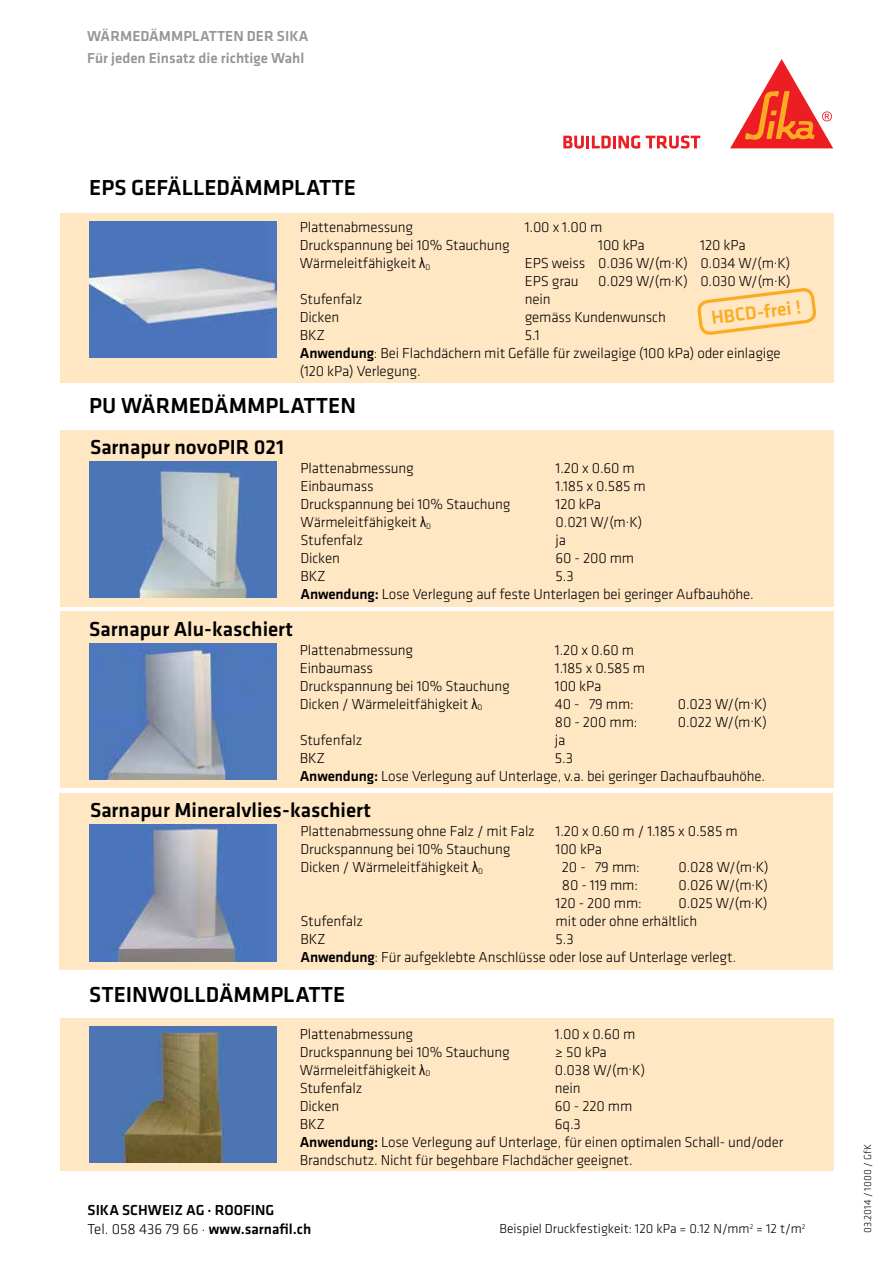
<style>
.page{position:relative;width:893px;height:1263px;background:#fff}
.page>*{position:absolute;margin:0;border:0;box-sizing:border-box;transform-origin:0 0}
.t1{font:500 22.5px "Klavika";color:#000}
.t2{font:500 21px "Klavika";color:#000}
.t3{font:500 19.5px "Klavika";color:#fbac23}
.t4{font:300 15px/18px "Klavika";letter-spacing:-.01em;color:#000}
.t5{font:500 15px/22.2px "Klavika";color:#939598}
.t6{font:500 15px/18.8px "Klavika";color:#000}
.t7{font:300 13.5px "Klavika";color:#000}
.t8{font:300 10.5px "Klavika";color:#000}
.s1{font-family:"Arial Narrow";font-weight:400}
.s2{font-weight:500}
.s3{font-weight:300}
</style>
<div class="page">
<div style="left:60px;top:213px;width:773px;height:170px;background:#ffe7c4"></div>
<div style="left:60px;top:430px;width:774px;height:176px;background:#ffe7c4"></div>
<div style="left:60px;top:612px;width:773px;height:176px;background:#ffe7c4"></div>
<img style="left:89px;top:222px;width:187px;height:136px">
<img style="left:89px;top:462px;width:187px;height:136px">
<img style="left:89px;top:643px;width:187px;height:136px">
<div style="left:59px;top:793px;width:774px;height:176px;background:#ffe7c4"></div>
<img style="left:89px;top:825px;width:187px;height:136px">
<div style="left:60px;top:1017px;width:773px;height:153px;background:#ffe7c4"></div>
<img style="left:89px;top:1026px;width:187px;height:136px">
<svg style="left:563px;top:135px;width:77px;height:14px"></svg>
<svg style="left:646px;top:135px;width:54px;height:14px"></svg>
<svg style="left:730px;top:59px;width:103px;height:89px"></svg>
<svg style="left:698px;top:289px;width:118px;height:46px"></svg>
<p class="t5" style="left:87px;top:25px;width:223px">Wärmedämmplatten der Sika<br>Für jeden Einsatz die richtige Wahl</p>
<h1 class="t1" style="left:89px;top:173px;width:268px">EPS Gefälledämmplatte</h1>
<p class="t4" style="left:300px;top:218px;width:115px">Plattenabmessung</p>
<p class="t4" style="left:525px;top:218px;width:79px">1.00 x 1.00 m</p>
<p class="t4" style="left:300px;top:236px;width:212px">Druckspannung bei 10% Stauchung</p>
<p class="t4" style="left:598px;top:236px;width:48px">100 kPa</p>
<p class="t4" style="left:700px;top:236px;width:47px">120 kPa</p>
<p class="t4" style="left:300px;top:254px;width:132px">Wärmeleitfähigkeit <span class="s1">λ</span><sub>D</sub></p>
<p class="t4" style="left:525px;top:254px;width:267px">EPS weiss 0.036 W/(m.K) 0.034 W/(m.K)<br>EPS grau</p>
<p class="t4" style="left:598px;top:272px;width:194px">0.029 W/(m.K) 0.030 W/(m.K)</p>
<p class="t4" style="left:300px;top:290px;width:64px">Stufenfalz</p>
<p class="t4" style="left:525px;top:290px;width:27px">nein</p>
<p class="t4" style="left:300px;top:308px;width:41px">Dicken</p>
<p class="t4" style="left:525px;top:308px;width:142px">gemäss Kundenwunsch</p>
<p class="t4" style="left:300px;top:326px;width:27px">BKZ</p>
<h3 class="t3" style="left:710px;top:305px;width:92px;rotate:-7deg">HBCD -frei !</h3>
<p class="t4" style="left:300px;top:326px;width:482px;text-indent:225px">5.1<br><span class="s2">Anwendung</span>: Bei Flachdächern mit Gefälle für zweilagige (100 kPa) oder einlagige (120 kPa) Verlegung.</p>
<h1 class="t1" style="left:89px;top:390px;width:268px">PU Wärmedämmplatten</h1>
<h2 class="t2" style="left:90px;top:433px;width:139px">Sarnapur novoPIR</h2>
<h2 class="t2" style="left:254px;top:433px;width:32px">021</h2>
<h2 class="t2" style="left:89px;top:615px;width:205px">Sarnapur Alu-kaschiert</h2>
<p class="t4" style="left:300px;top:459px;width:115px">Plattenabmessung</p>
<p class="t4" style="left:556px;top:459px;width:81px">1.20 x 0.60 m</p>
<p class="t4" style="left:300px;top:477px;width:75px">Einbaumass</p>
<p class="t4" style="left:556px;top:477px;width:92px">1.185 x 0.585 m</p>
<p class="t4" style="left:300px;top:495px;width:212px">Druckspannung bei 10% Stauchung</p>
<p class="t4" style="left:556px;top:495px;width:47px">120 kPa</p>
<p class="t4" style="left:300px;top:513px;width:132px">Wärmeleitfähigkeit <span class="s1">λ</span><sub>D</sub></p>
<p class="t4" style="left:556px;top:513px;width:88px">0.021 W/(m.K)</p>
<p class="t4" style="left:300px;top:531px;width:64px">Stufenfalz</p>
<p class="t4" style="left:556px;top:531px;width:12px">ja</p>
<p class="t4" style="left:300px;top:549px;width:41px">Dicken</p>
<p class="t4" style="left:556px;top:549px;width:80px">60 - 200 mm</p>
<p class="t4" style="left:300px;top:567px;width:27px">BKZ</p>
<p class="t4" style="left:300px;top:567px;width:455px;text-indent:255px">5.3<br><span class="s2">Anwendung:</span> Lose Verlegung auf feste Unterlagen bei geringer Aufbauhöhe.</p>
<p class="t4" style="left:300px;top:640px;width:115px">Plattenabmessung</p>
<p class="t4" style="left:555px;top:640px;width:81px">1.20 x 0.60 m</p>
<p class="t4" style="left:300px;top:658px;width:75px">Einbaumass</p>
<p class="t4" style="left:555px;top:658px;width:92px">1.185 x 0.585 m</p>
<p class="t4" style="left:300px;top:676px;width:212px">Druckspannung bei 10% Stauchung</p>
<p class="t4" style="left:555px;top:676px;width:48px">100 kPa</p>
<p class="t4" style="left:300px;top:694px;width:184px">Dicken / Wärmeleitfähigkeit <span class="s1">λ</span><sub>D</sub></p>
<p class="t4" style="left:555px;top:694px;width:80px">40 - 79 mm:</p>
<p class="t4" style="left:678px;top:694px;width:91px">0.023 W/(m.K)</p>
<p class="t4" style="left:555px;top:712px;width:84px">80 - 200 mm:</p>
<p class="t4" style="left:678px;top:712px;width:91px">0.022 W/(m.K)</p>
<p class="t4" style="left:300px;top:730px;width:64px">Stufenfalz</p>
<p class="t4" style="left:555px;top:730px;width:12px">ja</p>
<p class="t4" style="left:300px;top:748px;width:27px">BKZ</p>
<p class="t4" style="left:300px;top:748px;width:467px;text-indent:255px">5.3<br><span class="s2">Anwendung:</span> Lose Verlegung auf Unterlage, v.a. bei geringer Dachaufbauhöhe.</p>
<h2 class="t2" style="left:90px;top:796px;width:282px">Sarnapur Mineralvlies-kaschiert</h2>
<p class="t4" style="left:300px;top:822px;width:236px">Plattenabmessung ohne Falz / mit Falz</p>
<p class="t4" style="left:556px;top:822px;width:184px">1.20 x 0.60 m / 1.185 x 0.585 m</p>
<p class="t4" style="left:300px;top:840px;width:212px">Druckspannung bei 10% Stauchung</p>
<p class="t4" style="left:556px;top:840px;width:48px">100 kPa</p>
<p class="t4" style="left:300px;top:858px;width:184px">Dicken / Wärmeleitfähigkeit <span class="s1">λ</span><sub>D</sub></p>
<p class="t4" style="left:562px;top:858px;width:79px">20 - 79 mm:</p>
<p class="t4" style="left:678px;top:858px;width:92px">0.028 W/(m.K)</p>
<p class="t4" style="left:562px;top:876px;width:78px">80 - 119 mm:</p>
<p class="t4" style="left:678px;top:876px;width:91px">0.026 W/(m.K)</p>
<p class="t4" style="left:556px;top:894px;width:88px">120 - 200 mm:</p>
<p class="t4" style="left:678px;top:894px;width:91px">0.025 W/(m.K)</p>
<p class="t4" style="left:300px;top:912px;width:64px">Stufenfalz</p>
<p class="t4" style="left:556px;top:912px;width:143px">mit oder ohne erhältlich</p>
<p class="t4" style="left:300px;top:930px;width:27px">BKZ</p>
<p class="t4" style="left:300px;top:930px;width:437px;text-indent:255px">5.3<br><span class="s2">Anwendung</span>: Für aufgeklebte Anschlüsse oder lose auf Unterlage verlegt.</p>
<h1 class="t1" style="left:89px;top:979px;width:257px">Steinwo lldämmplatte</h1>
<p class="t4" style="left:300px;top:1024px;width:115px">Plattenabmessung</p>
<p class="t4" style="left:555px;top:1024px;width:82px">1.00 x 0.60 m</p>
<p class="t4" style="left:300px;top:1042px;width:212px">Druckspannung bei 10% Stauchung</p>
<p class="t4" style="left:555px;top:1042px;width:53px">≥ 50 kPa</p>
<p class="t4" style="left:300px;top:1060px;width:132px">Wärmeleitfähigkeit <span class="s1">λ</span><sub>D</sub></p>
<p class="t4" style="left:555px;top:1060px;width:92px">0.038 W/(m.K)</p>
<p class="t4" style="left:300px;top:1078px;width:64px">Stufenfalz</p>
<p class="t4" style="left:555px;top:1078px;width:27px">nein</p>
<p class="t4" style="left:300px;top:1096px;width:41px">Dicken</p>
<p class="t4" style="left:555px;top:1096px;width:79px">60 - 220 mm</p>
<p class="t4" style="left:300px;top:1114px;width:27px">BKZ</p>
<p class="t4" style="left:300px;top:1114px;width:485px;text-indent:255px">6q.3<br><span class="s2">Anwendung:</span> Lose Verlegung auf Unterlage, für einen optimalen Schall- und/oder<br>Brandschutz. Nicht für begehbare Flachdächer geeignet.</p>
<p class="t6" style="left:88px;top:1200px;width:225px;text-indent:35px">SCHWEIZ AG . ROOFING<br><span class="s3">Tel. 058 436 79 66 </span><sup>.</sup> www.sarnafil.ch</p>
<p class="t6" style="left:88px;top:1200px;width:17px">SIKA</p>
<p class="t7" style="left:499px;top:1220px;width:307px">Beispiel Druckfestigkeit: 120 kPa = 0.12 N/mm<sup>2</sup> = 12 t/m<sup>2</sup></p>
<p class="t8" style="left:861px;top:1233px;width:90px;rotate:-90deg">03.2014 / 1000 / GfK</p>
</div>
